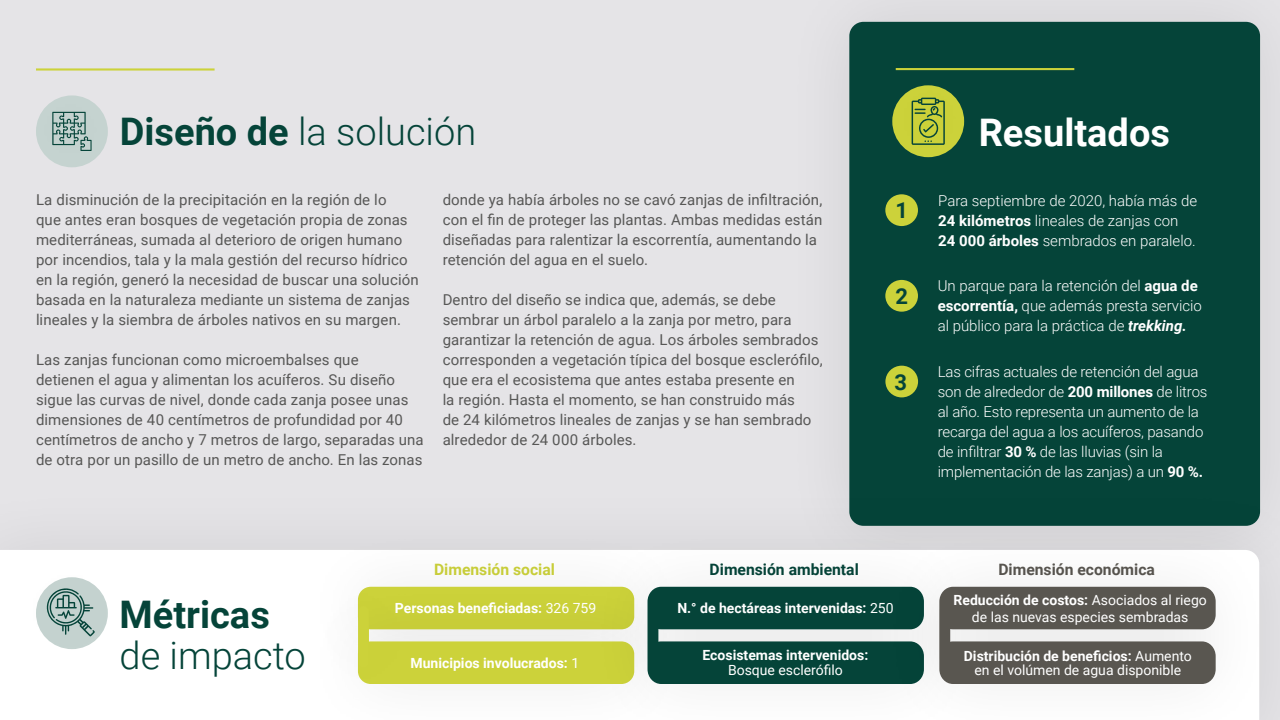
<style>
.page{position:relative;width:1280px;height:720px;background:#e5e4e7}
.page>*{position:absolute;margin:0;border:0;box-sizing:border-box;transform-origin:0 0}
.t1{font:300 38px "Roboto";color:#054439}
.t2{font:700 38px "Roboto";color:#fff}
.t3{font:700 38px "Roboto";color:#054439}
.t4{font:700 22px "Roboto";color:#054439}
.t5{font:700 15.7px "Roboto";color:#054439}
.t6{font:700 15.7px "Roboto";color:#595650}
.t7{font:700 15.7px "Roboto";color:#ccd23a}
.t8{font:15px/20px "Roboto";letter-spacing:.005em;color:#575756}
.t9{font:300 15px/20px "Roboto";letter-spacing:-.01em;color:#fff}
.t10{font:14px/16.8px "Roboto";color:#fff;text-align:center}
.t11{font:700 14px "Roboto";color:#fff}
.s1{font-weight:700}
.s2{font-weight:700;font-style:italic}
.s3{font-weight:400}
</style>
<div class="page">
<hr style="left:36px;top:68px;width:179px;height:3px;background:#ccd23a">
<div style="left:0;top:49px;width:152px;height:162px;background:#000;opacity:.09"></div>
<svg style="left:52px;top:112px;width:40px;height:39px;background:#90aba6"></svg>
<div style="left:779px;top:0;width:501px;height:596px;background:#e0dfe2"></div>
<div style="left:849px;top:22px;width:411px;height:504px;background:#054439;border-radius:14px"></div>
<hr style="left:896px;top:68px;width:178px;height:2px;background:#ccd23a">
<div style="left:885px;top:194px;width:33px;height:32px;background:#ccd23a;border-radius:50%"></div>
<div style="left:885px;top:280px;width:33px;height:32px;background:#ccd23a;border-radius:50%"></div>
<div style="left:848px;top:35px;width:161px;height:172px;background:#000;opacity:.09"></div>
<svg style="left:912px;top:98px;width:33px;height:47px;background:#93a939"></svg>
<div style="left:885px;top:366px;width:33px;height:31px;background:#ccd23a;border-radius:50%"></div>
<div style="left:0;top:480px;width:1280px;height:240px;background:#000;opacity:.09"></div>
<div style="left:0;top:550px;width:289px;height:170px;background:#fff"></div>
<div style="left:0;top:526px;width:154px;height:169px;background:#000;opacity:.09"></div>
<svg style="left:47px;top:588px;width:48px;height:48px;background:#94aea9"></svg>
<div style="left:297px;top:523px;width:398px;height:170px;background:#000;opacity:.09"></div>
<div style="left:297px;top:578px;width:398px;height:142px;background:#000;opacity:.09"></div>
<div style="left:358px;top:641px;width:276px;height:43px;background:#ccd23a;border-radius:13px"></div>
<div style="left:289px;top:545px;width:149px;height:175px;background:#000;opacity:.09"></div>
<div style="left:358px;top:606px;width:11px;height:62px;background:#ccd23a;border-radius:5px"></div>
<div style="left:584px;top:523px;width:401px;height:197px;background:#000;opacity:.09"></div>
<svg style="left:648px;top:587px;width:228px;height:97px;background:#21584f"></svg>
<div style="left:876px;top:523px;width:401px;height:197px;background:#000;opacity:.09"></div>
<svg style="left:939px;top:587px;width:277px;height:97px;background:#6d6a65"></svg>
<h1 class="t1" style="left:120px;top:105px;width:358px"><span class="s1">Diseño de</span> la solución</h1>
<p class="t8" style="left:36px;top:190px;width:384px">La disminución de la precipitación en la región de lo<br>que antes eran bosques de vegetación propia de zonas mediterráneas, sumada al deterioro de origen humano por incendios, tala y la mala gestión del recurso hídrico en la región, generó la necesidad de buscar una solución basada en la naturaleza mediante un sistema de zanjas lineales y la siembra de árboles nativos en su margen.</p>
<p class="t8" style="left:36px;top:350px;width:389px">Las zanjas funcionan como microembalses que<br>detienen el agua y alimentan los acuíferos. Su diseño sigue las curvas de nivel, donde cada zanja posee unas dimensiones de 40 centímetros de profundidad por 40 centímetros de ancho y 7 metros de largo, separadas una de otra por un pasillo de un metro de ancho. En las zonas</p>
<p class="t8" style="left:443px;top:190px;width:381px">donde ya había árboles no se cavó zanjas de infiltración, con el fin de proteger las plantas. Ambas medidas están diseñadas para ralentizar la escorrentía, aumentando la retención del agua en el suelo.</p>
<p class="t8" style="left:443px;top:290px;width:382px">Dentro del diseño se indica que, además, se debe sembrar un árbol paralelo a la zanja por metro, para garantizar la retención de agua. Los árboles sembrados corresponden a vegetación típica del bosque esclerófilo, que era el ecosistema que antes estaba presente en<br>la región. Hasta el momento, se han construido más<br>de 24 kilómetros lineales de zanjas y se han sembrado alrededor de 24 000 árboles.</p>
<h2 class="t4" style="left:895px;top:195px;width:14px">1</h2>
<h1 class="t2" style="left:979px;top:105px;width:193px">Resultados</h1>
<p class="t9" style="left:938px;top:190px;width:260px">Para septiembre de 2020, había más de<br><span class="s1">24 kilómetros</span> lineales de zanjas con<br><span class="s1">24 000 árboles</span> sembrados en paralelo.</p>
<h2 class="t4" style="left:895px;top:281px;width:14px">2</h2>
<p class="t9" style="left:938px;top:275px;width:266px">Un parque para la retención del <span class="s1">agua de escorrentía,</span> que además presta servicio al público para la práctica de <span class="s2">trekking.</span></p>
<h2 class="t4" style="left:895px;top:367px;width:14px">3</h2>
<p class="t9" style="left:938px;top:361px;width:271px">Las cifras actuales de retención del agua son de alrededor de <span class="s1">200 millones</span> de litros al año. Esto representa un aumento de la recarga del agua a los acuíferos, pasando de infiltrar <span class="s1">30 %</span> de las lluvias (sin la implementación de las zanjas) a un <span class="s1">90 %.</span></p>
<h1 class="t3" style="left:120px;top:588px;width:152px">Métricas</h1>
<h1 class="t1" style="left:120px;top:629px;width:188px">de impacto</h1>
<p class="t7" style="left:434px;top:559px;width:122px">Dimensión social</p>
<p class="t5" style="left:710px;top:559px;width:151px">Dimensión ambiental</p>
<p class="t6" style="left:998px;top:559px;width:158px">Dimensión económica</p>
<p class="t11" style="left:395px;top:598px;width:203px">Personas beneficiadas: <span class="s3">326 759</span></p>
<p class="t11" style="left:410px;top:653px;width:170px">Municipios involucrados: <span class="s3">1</span></p>
<p class="t11" style="left:677px;top:598px;width:218px">N.° de hectáreas intervenidas: <span class="s3">250</span></p>
<p class="t11" style="left:703px;top:646px;width:167px">Ecosistemas intervenidos:</p>
<p class="t10" style="left:728px;top:662px;width:116px">Bosque esclerófilo</p>
<p class="t10" style="left:954px;top:591px;width:255px"><span class="s1">Reducción de costos:</span> Asociados al riego de las nuevas especies sembradas</p>
<p class="t10" style="left:964px;top:648px;width:230px;line-height:14px"><span class="s1">Distribución de beneficios:</span> Aumento en el volúmen de agua disponible</p>
</div>
